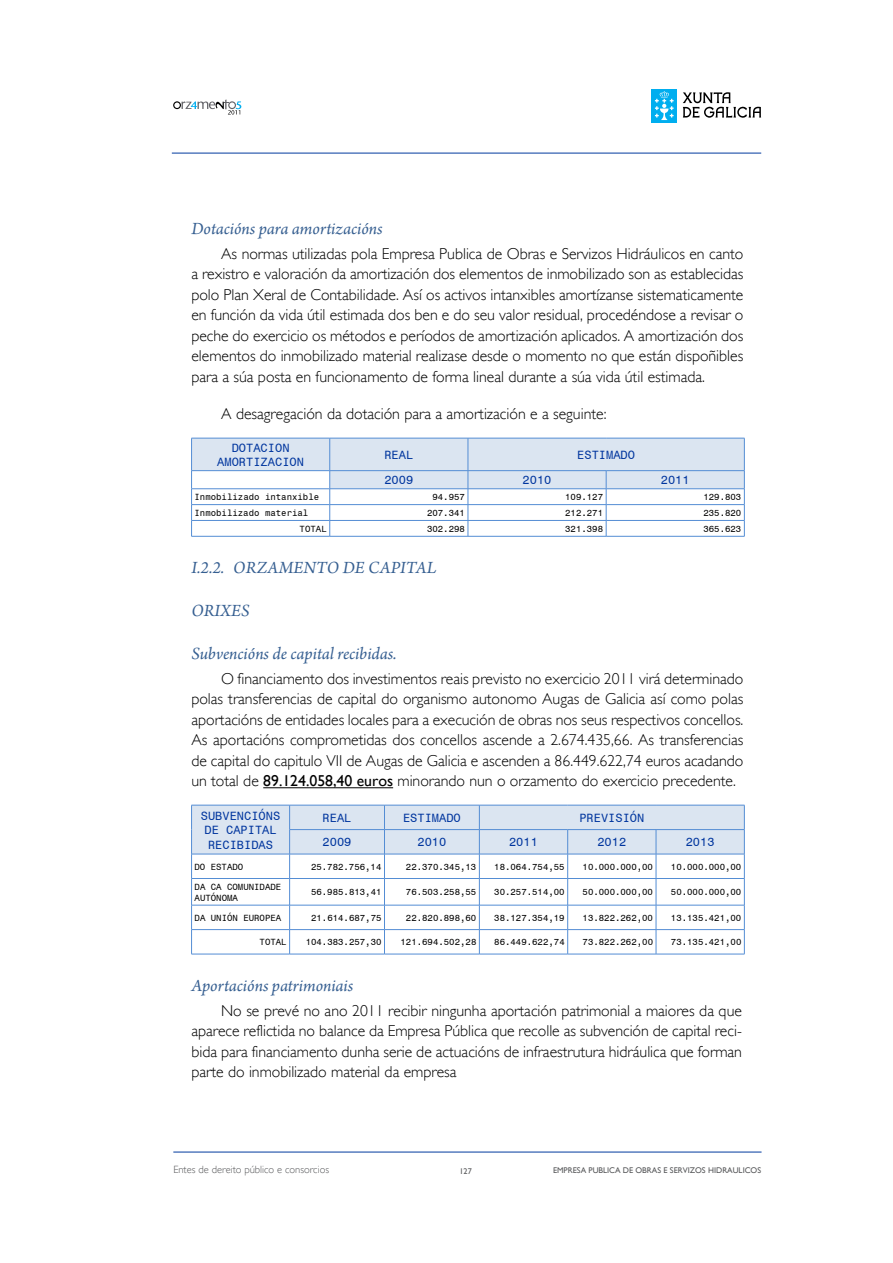
<style>
.page{position:relative;width:893px;height:1263px;background:#fff}
.page>*{position:absolute;margin:0;border:0;box-sizing:border-box;transform-origin:0 0}
.t1{font:italic 18px "Arno Pro";letter-spacing:-.005em;color:#365f91}
.t2{font:300 15.75px/20.4px "Gill Sans";color:#000;text-align:justify}
.t3{font:12px/14.4px "Monospace 821 BT";color:#00359e;text-align:center}
.t4{font:300 10.5px "Gill Sans";color:#58595b}
.t5{font:9px/10.8px "Monospace 821 BT";color:#000}
.t6{font:8.25px "Gill Sans";color:#58595b}
.s1{font-weight:400}
</style>
<div class="page">
<svg style="left:173px;top:99px;width:68px;height:16px"></svg>
<div style="left:651px;top:89px;width:26px;height:34px;background:#00aeef"></div>
<svg style="left:655px;top:91px;width:19px;height:29px"></svg>
<svg style="left:683px;top:92px;width:78px;height:26px"></svg>
<hr style="left:172px;top:153px;width:589px;height:1px;background:#003a9e">
<hr style="left:173px;top:1152px;width:588px;height:1px;background:#003a9e">
<hr style="left:263px;top:787px;width:130px;height:1px;background:#000">
<hr style="left:191px;top:536px;width:139px;height:1px;background:#548dd4">
<hr style="left:330px;top:536px;width:138px;height:1px;background:#548dd4">
<hr style="left:468px;top:536px;width:138px;height:1px;background:#548dd4">
<hr style="left:606px;top:536px;width:138px;height:1px;background:#548dd4">
<svg style="left:191px;top:438px;width:554px;height:98px"></svg>
<hr style="left:191px;top:488px;width:139px;height:1px;background:#548dd4">
<hr style="left:191px;top:954px;width:99px;height:1px;background:#548dd4">
<hr style="left:290px;top:954px;width:94px;height:1px;background:#548dd4">
<hr style="left:384px;top:954px;width:95px;height:1px;background:#548dd4">
<hr style="left:479px;top:954px;width:89px;height:1px;background:#548dd4">
<hr style="left:568px;top:954px;width:88px;height:1px;background:#548dd4">
<hr style="left:656px;top:954px;width:88px;height:1px;background:#548dd4">
<svg style="left:191px;top:805px;width:554px;height:149px"></svg>
<hr style="left:191px;top:854px;width:99px;height:1px;background:#548dd4">
<p class="t1" style="left:191px;top:218px;width:193px">Dotacións para amortizacións</p>
<p class="t2" style="left:191px;top:243px;width:554px;text-indent:30px">As normas utilizadas pola Empresa Publica de Obras e Servizos Hidráulicos en canto a rexistro e valoración da amortización dos elementos de inmobilizado son as establecidas polo Plan Xeral de Contabilidade. Así os activos intanxibles amortízanse sistematicamente en función da vida útil estimada dos ben e do seu valor residual, procedéndose a revisar o peche do exercicio os métodos e períodos de amortización aplicados. A amortización dos elementos do inmobilizado material realizase desde o momento no que están dispoñibles para a súa posta en funcionamento de forma lineal durante a súa vida útil estimada.</p>
<p class="t2" style="left:221px;top:404px;width:387px">A desagregación da dotación para a amortización e a seguinte:</p>
<p class="t3" style="left:217px;top:440px;width:88px">DOTACION<br>AMORTIZACION</p>
<p class="t3" style="left:384px;top:447px;width:30px">REAL</p>
<p class="t3" style="left:577px;top:447px;width:59px">ESTIMADO</p>
<p class="t3" style="left:384px;top:473px;width:30px">2009</p>
<p class="t3" style="left:523px;top:473px;width:30px">2010</p>
<p class="t3" style="left:661px;top:473px;width:30px">2011</p>
<p class="t5" style="left:195px;top:491px;width:126px">Inmobilizado intanxible</p>
<p class="t5" style="left:432px;top:491px;width:34px">94.957</p>
<p class="t5" style="left:565px;top:491px;width:39px">109.127</p>
<p class="t5" style="left:703px;top:491px;width:39px">129.803</p>
<p class="t5" style="left:195px;top:507px;width:115px">Inmobilizado material</p>
<p class="t5" style="left:427px;top:507px;width:39px">207.341</p>
<p class="t5" style="left:565px;top:507px;width:39px">212.271</p>
<p class="t5" style="left:703px;top:507px;width:39px">235.820</p>
<p class="t5" style="left:300px;top:523px;width:29px">TOTAL</p>
<p class="t5" style="left:427px;top:523px;width:39px">302.298</p>
<p class="t5" style="left:565px;top:523px;width:39px">321.398</p>
<p class="t5" style="left:703px;top:523px;width:39px">365.623</p>
<p class="t1" style="left:191px;top:558px;width:247px">I.2.2. ORZAMENTO DE CAPITAL</p>
<p class="t1" style="left:191px;top:600px;width:60px">ORIXES</p>
<p class="t1" style="left:191px;top:643px;width:207px">Subvencións de capital recibidas.</p>
<p class="t2" style="left:191px;top:668px;width:554px;text-indent:30px">O financiamento dos investimentos reais previsto no exercicio 2011 virá determinado polas transferencias de capital do organismo autonomo Augas de Galicia así como polas aportacións de entidades locales para a execución de obras nos seus respectivos concellos.<br>As aportacións comprometidas dos concellos ascende a 2.674.435,66. As transferencias de capital do capitulo VII de Augas de Galicia e ascenden a 86.449.622,74 euros acadando un total de <span class="s1">89.124.058,40 euros</span> minorando nun o orzamento do exercicio precedente.</p>
<p class="t3" style="left:201px;top:808px;width:81px">SUBVENCIÓNS<br>DE CAPITAL<br>RECIBIDAS</p>
<p class="t3" style="left:323px;top:810px;width:30px">REAL</p>
<p class="t3" style="left:403px;top:810px;width:59px">ESTIMADO</p>
<p class="t3" style="left:579px;top:810px;width:67px">PREVISIÓN</p>
<p class="t3" style="left:323px;top:835px;width:30px">2009</p>
<p class="t3" style="left:417px;top:835px;width:30px">2010</p>
<p class="t3" style="left:509px;top:835px;width:30px">2011</p>
<p class="t3" style="left:597px;top:835px;width:30px">2012</p>
<p class="t3" style="left:686px;top:835px;width:30px">2013</p>
<p class="t5" style="left:195px;top:861px;width:50px">DO ESTADO</p>
<p class="t5" style="left:311px;top:861px;width:72px">25.782.756,14</p>
<p class="t5" style="left:406px;top:861px;width:72px">22.370.345,13</p>
<p class="t5" style="left:494px;top:861px;width:72px">18.064.754,55</p>
<p class="t5" style="left:583px;top:861px;width:72px">10.000.000,00</p>
<p class="t5" style="left:671px;top:861px;width:72px">10.000.000,00</p>
<p class="t5" style="left:195px;top:881px;width:88px">DA CA COMUNIDADE<br>AUTÓNOMA</p>
<p class="t5" style="left:311px;top:886px;width:72px">56.985.813,41</p>
<p class="t5" style="left:406px;top:886px;width:72px">76.503.258,55</p>
<p class="t5" style="left:494px;top:886px;width:72px">30.257.514,00</p>
<p class="t5" style="left:583px;top:886px;width:72px">50.000.000,00</p>
<p class="t5" style="left:671px;top:886px;width:72px">50.000.000,00</p>
<p class="t5" style="left:195px;top:912px;width:88px">DA UNIÓN EUROPEA</p>
<p class="t5" style="left:311px;top:912px;width:72px">21.614.687,75</p>
<p class="t5" style="left:406px;top:912px;width:72px">22.820.898,60</p>
<p class="t5" style="left:494px;top:912px;width:72px">38.127.354,19</p>
<p class="t5" style="left:583px;top:912px;width:72px">13.822.262,00</p>
<p class="t5" style="left:671px;top:912px;width:72px">13.135.421,00</p>
<p class="t5" style="left:260px;top:936px;width:29px">TOTAL</p>
<p class="t5" style="left:306px;top:936px;width:77px">104.383.257,30</p>
<p class="t5" style="left:401px;top:936px;width:77px">121.694.502,28</p>
<p class="t5" style="left:494px;top:936px;width:72px">86.449.622,74</p>
<p class="t5" style="left:583px;top:936px;width:72px">73.822.262,00</p>
<p class="t5" style="left:671px;top:936px;width:72px">73.135.421,00</p>
<p class="t1" style="left:191px;top:975px;width:163px">Aportacións patrimoniais</p>
<p class="t2" style="left:191px;top:1000px;width:552px;text-indent:30px">No se prevé no ano 2011 recibir ningunha aportación patrimonial a maiores da que aparece reflictida no balance da Empresa Pública que recolle as subvención de capital reci&shy;bida para financiamento dunha serie de actuacións de infraestrutura hidráulica que forman parte do inmobilizado material da empresa</p>
<p class="t4" style="left:173px;top:1164px;width:157px">Entes de dereito público e consorcios</p>
<p class="t6" style="left:459px;top:1166px;width:14px">127</p>
<p class="t6" style="left:553px;top:1165px;width:210px">EMPRESA PUBLICA DE OBRAS E SERVIZOS HIDRAULICOS</p>
</div>
